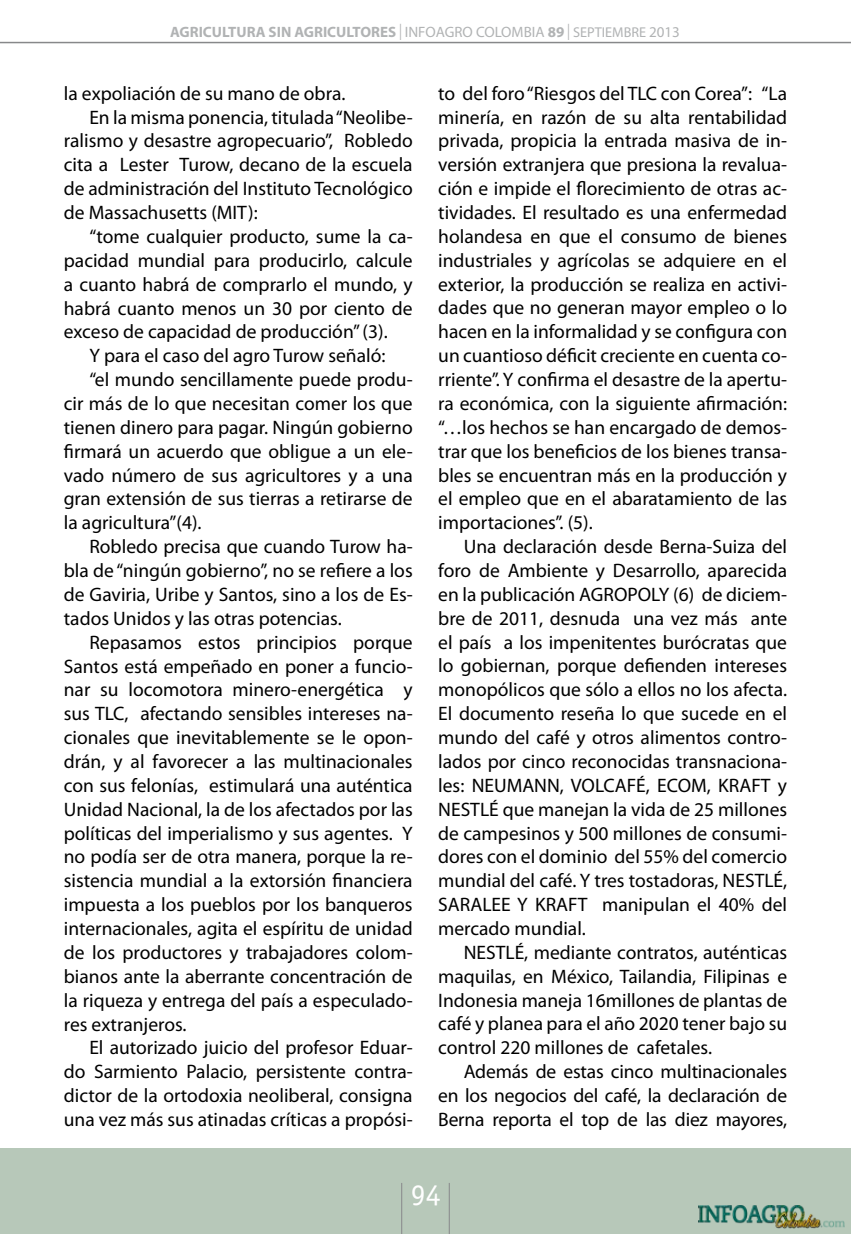
<style>
.page{position:relative;width:851px;height:1234px;background:#fff}
.page>*{position:absolute;margin:0;border:0;box-sizing:border-box;transform-origin:0 0}
.t1{font:30px "Officina Sans";color:#fff}
.t2{font:19.5px/23.9px "Myriad Pro";color:#000;text-align:justify}
.t3{font:700 15px "Myriad Pro";color:#b1b3b4}
.s1{font-weight:400;font-size:24px}
.s2{font-weight:400}
.s3{font-weight:400;font-size:14.25px}
</style>
<div class="page">
<div style="left:0;top:1148px;width:850px;height:85px;background:#b7c8b9"></div>
<hr style="left:0;top:42px;width:850px;height:1px;background:#87888a">
<hr style="left:401px;top:1182px;width:1px;height:51px;background:#87888a">
<hr style="left:449px;top:1182px;width:1px;height:51px;background:#87888a">
<img style="left:698px;top:1205px;width:145px;height:22px">
<p class="t3" style="left:170px;top:22px;width:511px">AGRICULTURA SIN AGRICULTORES <span class="s1">I</span> <span class="s2">INFOAGRO COLOMBIA</span> 89 <span class="s1">I</span> <span class="s3">SEPTIEMBRE</span> <span class="s2">2013</span></p>
<p class="t2" style="left:64px;top:81px;width:283px">la expoliación de su mano de obra.</p>
<p class="t2" style="left:89px;top:105px;width:325px">En la misma ponencia, titulada “Neolibe-</p>
<p class="t2" style="left:64px;top:129px;width:350px">ralismo y desastre agropecuario”, Robledo</p>
<p class="t2" style="left:64px;top:152px;width:350px">cita a Lester Turow, decano de la escuela</p>
<p class="t2" style="left:64px;top:176px;width:350px">de administración del Instituto Tecnológico</p>
<p class="t2" style="left:64px;top:200px;width:195px">de Massachusetts (MIT):</p>
<p class="t2" style="left:89px;top:224px;width:325px">“tome cualquier producto, sume la ca-</p>
<p class="t2" style="left:64px;top:248px;width:350px">pacidad mundial para producirlo, calcule</p>
<p class="t2" style="left:64px;top:272px;width:350px">a cuanto habrá de comprarlo el mundo, y</p>
<p class="t2" style="left:64px;top:296px;width:350px">habrá cuanto menos un 30 por ciento de</p>
<p class="t2" style="left:64px;top:319px;width:325px">exceso de capacidad de producción” (3).</p>
<p class="t2" style="left:89px;top:343px;width:297px">Y para el caso del agro Turow señaló:</p>
<p class="t2" style="left:89px;top:367px;width:325px">“el mundo sencillamente puede produ-</p>
<p class="t2" style="left:64px;top:391px;width:350px">cir más de lo que necesitan comer los que</p>
<p class="t2" style="left:64px;top:415px;width:350px">tienen dinero para pagar. Ningún gobierno</p>
<p class="t2" style="left:64px;top:439px;width:350px">firmará un acuerdo que obligue a un ele-</p>
<p class="t2" style="left:64px;top:462px;width:350px">vado número de sus agricultores y a una</p>
<p class="t2" style="left:64px;top:486px;width:350px">gran extensión de sus tierras a retirarse de</p>
<p class="t2" style="left:64px;top:510px;width:139px">la agricultura”(4).</p>
<p class="t2" style="left:89px;top:534px;width:325px">Robledo precisa que cuando Turow ha-</p>
<p class="t2" style="left:64px;top:558px;width:350px">bla de “ningún gobierno”, no se refiere a los</p>
<p class="t2" style="left:64px;top:582px;width:350px">de Gaviria, Uribe y Santos, sino a los de Es-</p>
<p class="t2" style="left:64px;top:606px;width:279px">tados Unidos y las otras potencias.</p>
<p class="t2" style="left:89px;top:629px;width:325px">Repasamos estos principios porque</p>
<p class="t2" style="left:64px;top:653px;width:350px">Santos está empeñado en poner a funcio-</p>
<p class="t2" style="left:64px;top:677px;width:350px">nar su locomotora minero-energética y</p>
<p class="t2" style="left:64px;top:701px;width:350px">sus TLC, afectando sensibles intereses na-</p>
<p class="t2" style="left:64px;top:725px;width:350px">cionales que inevitablemente se le opon-</p>
<p class="t2" style="left:64px;top:749px;width:350px">drán, y al favorecer a las multinacionales</p>
<p class="t2" style="left:64px;top:773px;width:350px">con sus felonías, estimulará una auténtica</p>
<p class="t2" style="left:64px;top:796px;width:350px">Unidad Nacional, la de los afectados por las</p>
<p class="t2" style="left:64px;top:820px;width:350px">políticas del imperialismo y sus agentes. Y</p>
<p class="t2" style="left:64px;top:844px;width:350px">no podía ser de otra manera, porque la re-</p>
<p class="t2" style="left:64px;top:868px;width:350px">sistencia mundial a la extorsión financiera</p>
<p class="t2" style="left:64px;top:892px;width:350px">impuesta a los pueblos por los banqueros</p>
<p class="t2" style="left:64px;top:916px;width:350px">internacionales, agita el espíritu de unidad</p>
<p class="t2" style="left:64px;top:939px;width:350px">de los productores y trabajadores colom-</p>
<p class="t2" style="left:64px;top:963px;width:350px">bianos ante la aberrante concentración de</p>
<p class="t2" style="left:64px;top:987px;width:350px">la riqueza y entrega del país a especulado-</p>
<p class="t2" style="left:64px;top:1011px;width:124px">res extranjeros.</p>
<p class="t2" style="left:89px;top:1035px;width:325px">El autorizado juicio del profesor Eduar-</p>
<p class="t2" style="left:64px;top:1059px;width:350px">do Sarmiento Palacio, persistente contra-</p>
<p class="t2" style="left:64px;top:1083px;width:350px">dictor de la ortodoxia neoliberal, consigna</p>
<p class="t2" style="left:64px;top:1106px;width:350px">una vez más sus atinadas críticas a propósi-</p>
<p class="t2" style="left:438px;top:81px;width:350px">to del foro “Riesgos del TLC con Corea”: “La minería, en razón de su alta rentabilidad privada, propicia la entrada masiva de in&shy;versión extranjera que presiona la revalua&shy;ción e impide el florecimiento de otras ac&shy;tividades. El resultado es una enfermedad holandesa en que el consumo de bienes industriales y agrícolas se adquiere en el exterior, la producción se realiza en activi&shy;dades que no generan mayor empleo o lo hacen en la informalidad y se configura con un cuantioso déficit creciente en cuenta co&shy;rriente”. Y confirma el desastre de la apertu&shy;ra económica, con la siguiente afirmación: “…los hechos se han encargado de demos&shy;trar que los beneficios de los bienes transa&shy;bles se encuentran más en la producción y el empleo que en el abaratamiento de las importaciones”. (5).</p>
<p class="t2" style="left:438px;top:534px;width:350px;text-indent:26px">Una declaración desde Berna-Suiza del foro de Ambiente y Desarrollo, aparecida en la publicación AGROPOLY (6) de diciem&shy;bre de 2011, desnuda una vez más ante el país a los impenitentes burócratas que lo gobiernan, porque defienden intereses monopólicos que sólo a ellos no los afecta.<br>El documento reseña lo que sucede en el mundo del café y otros alimentos contro&shy;lados por cinco reconocidas transnaciona&shy;les: NEUMANN, VOLCAFÉ, ECOM, KRAFT y NESTLÉ que manejan la vida de 25 millones de campesinos y 500 millones de consumi&shy;dores con el dominio del 55% del comercio mundial del café. Y tres tostadoras, NESTLÉ, SARALEE Y KRAFT manipulan el 40% del mercado mundial.</p>
<p class="t2" style="left:438px;top:939px;width:350px;text-indent:26px">NESTLÉ, mediante contratos, auténticas maquilas, en México, Tailandia, Filipinas e Indonesia maneja 16millones de plantas de café y planea para el año 2020 tener bajo su control 220 millones de cafetales.</p>
<p class="t2" style="left:438px;top:1059px;width:350px;text-indent:26px">Además de estas cinco multinacionales en los negocios del café, la declaración de Berna reporta el top de las diez mayores,</p>
<h1 class="t1" style="left:410px;top:1177px;width:31px">94</h1>
</div>
